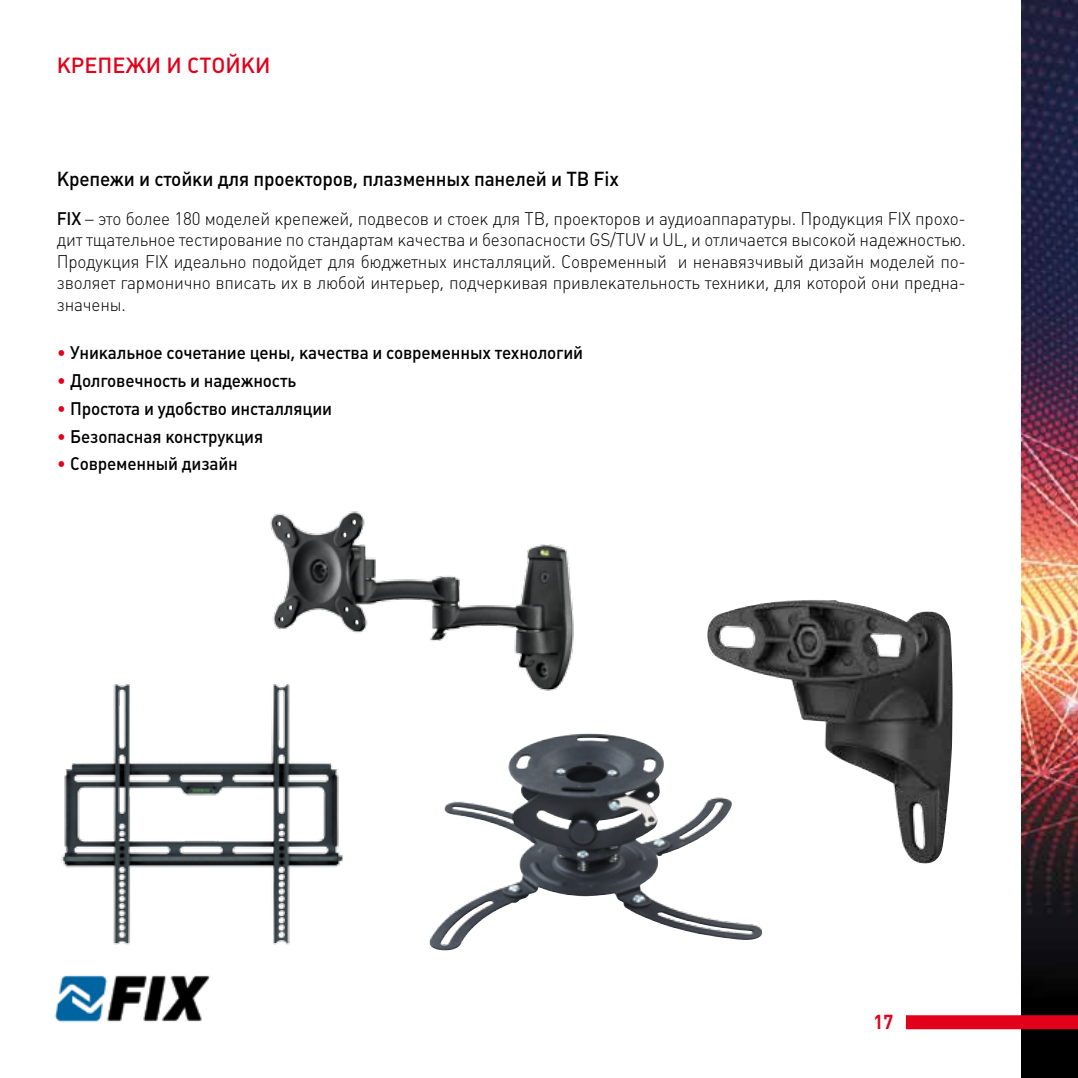
<style>
.page{position:relative;width:1078px;height:1078px;background:#fff}
.page>*{position:absolute;margin:0;border:0;box-sizing:border-box;transform-origin:0 0}
.t1{font:21.6px "Plumb Medium C";color:#e2001a}
.t2{font:20px "Plumb Medium C";letter-spacing:-.01em;color:#000;scale:.95 1}
.t3{font:20px "Plumb Bold C";color:#e2001a;scale:.9 1}
.t4{font:18px/21.6px "Plumb Light C";letter-spacing:-.01em;color:#000;text-align:justify;scale:.95 1}
.t5{font:18px "Plumb Medium C";letter-spacing:-.01em;color:#000;scale:.95 1}
.s1{font-family:"Plumb Medium C"}
.s2{font-family:"Plumb Light C";color:#e2001a}
</style>
<div class="page">
<img style="left:1020px;top:0;width:57px;height:1077px">
<div style="left:905px;top:1014px;width:172px;height:14px;background:#e2001a"></div>
<img style="left:270px;top:511px;width:304px;height:180px">
<img style="left:429px;top:733px;width:334px;height:217px">
<img style="left:706px;top:600px;width:246px;height:264px">
<img style="left:61px;top:680px;width:288px;height:265px">
<img style="left:54px;top:975px;width:156px;height:47px">
<p class="t1" style="left:57px;top:53px;width:215px">КРЕПЕЖИ И СТОЙКИ</p>
<p class="t2" style="left:57px;top:167px;width:593px">Крепежи и стойки для проекторов, плазменных панелей и ТВ Fix</p>
<p class="t4" style="left:57px;top:207px;width:958px"><span class="s1">FIX</span> – это более 180 моделей крепежей, подвесов и стоек для ТВ, проекторов и аудиоаппаратуры. Продукция FIX прохо&shy;дит тщательное тестирование по стандартам качества и безопасности GS/TUV и UL, и отличается высокой надежностью.<br>Продукция FIX идеально подойдет для бюджетных инсталляций. Современный и ненавязчивый дизайн моделей по&shy;зволяет гармонично вписать их в любой интерьер, подчеркивая привлекательность техники, для которой они предна&shy;значены.</p>
<p class="t5" style="left:57px;top:343px;width:555px"><span class="s2">•</span> Уникальное сочетание цены, качества и современных технологий</p>
<p class="t5" style="left:57px;top:370px;width:253px"><span class="s2">•</span> Долговечность и надежность</p>
<p class="t5" style="left:57px;top:398px;width:291px"><span class="s2">•</span> Простота и удобство инсталляции</p>
<p class="t5" style="left:57px;top:426px;width:219px"><span class="s2">•</span> Безопасная конструкция</p>
<p class="t5" style="left:57px;top:453px;width:192px"><span class="s2">•</span> Современный дизайн</p>
<p class="t3" style="left:873px;top:1010px;width:23px">17</p>
</div>
